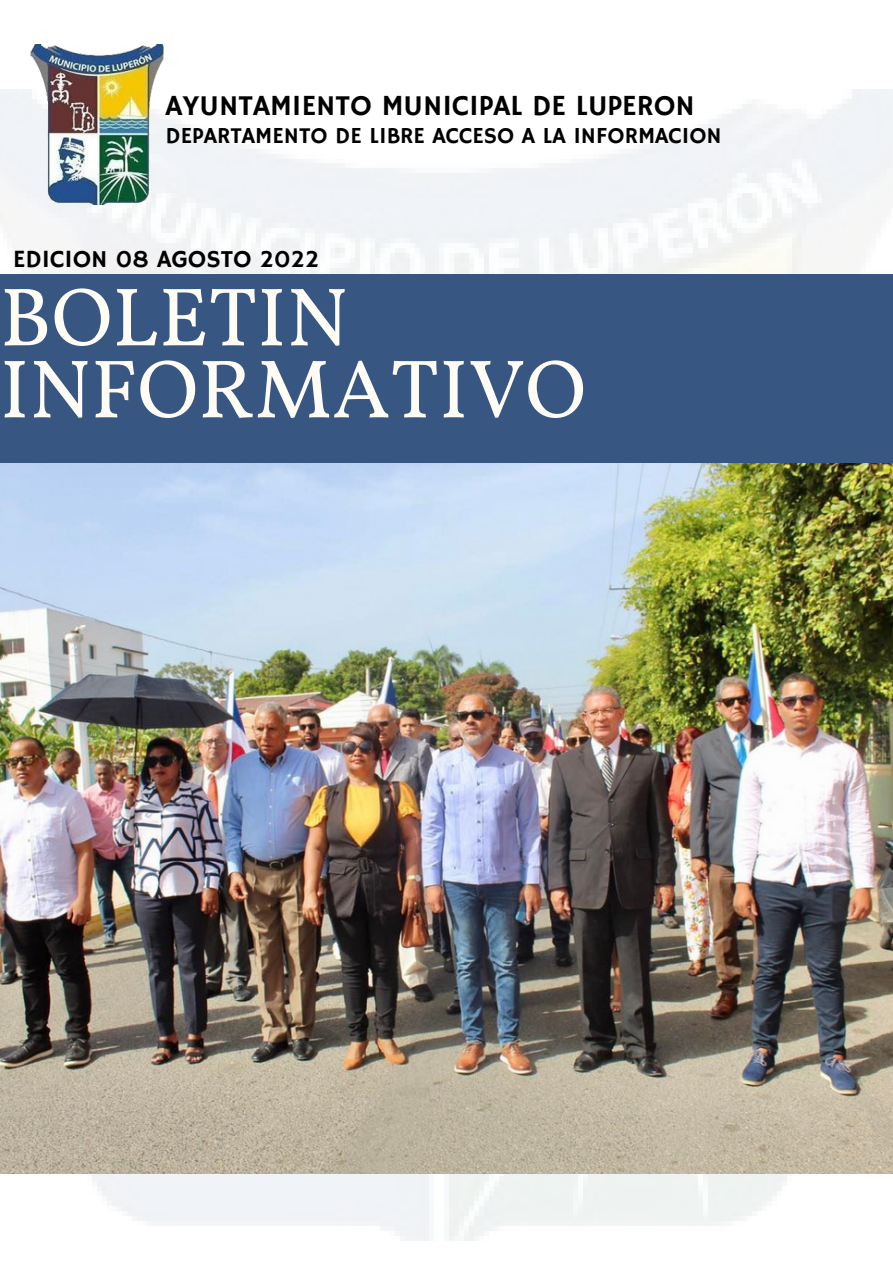
<style>
.page{position:relative;width:893px;height:1264px;background:#fff}
.page>*{position:absolute;margin:0;border:0;box-sizing:border-box;transform-origin:0 0}
.t1{font:82.95px/72px "Vollkorn";color:#fffcf5}
.t2{font:29.1px "Hammersmith One";color:#000}
.t3{font:24.75px "Hammersmith One";color:#000}
.t4{font:22.8px "Hammersmith One";color:#000}
</style>
<div class="page">
<img style="left:0;top:89px;width:892px;height:1151px">
<img style="left:0;top:464px;width:892px;height:709px">
<div style="left:0;top:274px;width:892px;height:189px;background:#375782"></div>
<img style="left:28px;top:44px;width:138px;height:160px">
<p class="t2" style="left:165px;top:89px;width:530px">AYUNTAMIENTO MUNICIPAL DE LUPERON</p>
<p class="t4" style="left:165px;top:123px;width:557px">DEPARTAMENTO DE LIBRE ACCESO A LA INFORMACION</p>
<p class="t3" style="left:13px;top:244px;width:308px">EDICION 08 AGOSTO 2022</p>
<h1 class="t1" style="left:0;top:288px;width:587px">BOLETIN<br>INFORMATIVO</h1>
</div>
